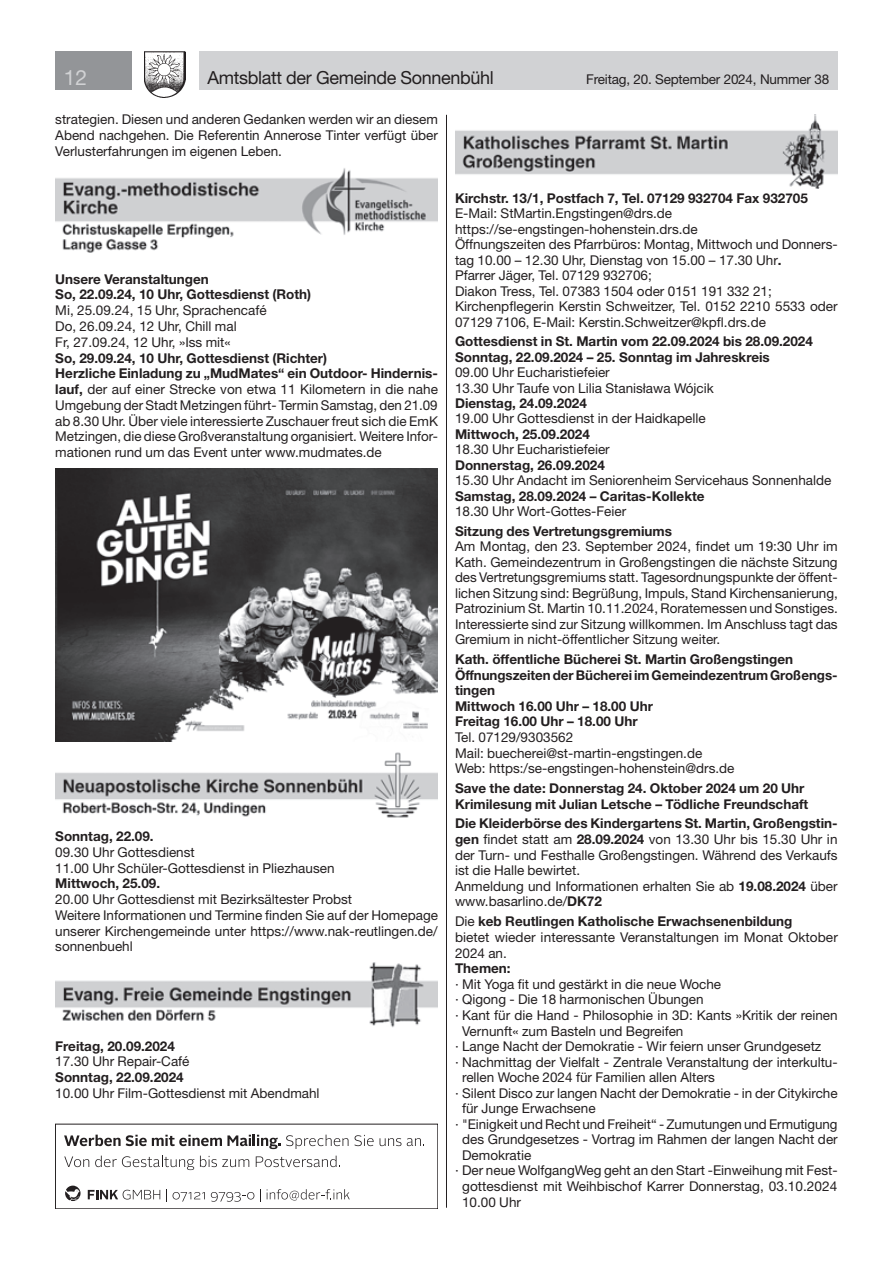
<style>
.page{position:relative;width:893px;height:1263px;background:#fff}
.page>*{position:absolute;margin:0;border:0;box-sizing:border-box;transform-origin:0 0}
.t1{font:21px "Helvetica Neue LT Std";color:#d1d2d4}
.t2{font:18px "Helvetica Neue LT Std";letter-spacing:-.02em;color:#231f20}
.t3{font:13.5px/15.8px "Helvetica Neue LT Std";color:#231f20}
.t4{font:700 13.5px/15.6px "Helvetica Neue LT Std";color:#231f20}
.s1{font-weight:700}
</style>
<div class="page">
<div style="left:199px;top:51px;width:639px;height:38px;background:#d1d2d4"></div>
<div style="left:55px;top:51px;width:77px;height:38px;background:#939598"></div>
<img style="left:145px;top:51px;width:41px;height:47px">
<img style="left:55px;top:168px;width:383px;height:85px">
<img style="left:55px;top:469px;width:383px;height:273px">
<img style="left:55px;top:752px;width:383px;height:66px">
<img style="left:55px;top:962px;width:383px;height:66px">
<img style="left:455px;top:115px;width:383px;height:73px">
<hr style="left:446px;top:115px;width:1px;height:1093px;background:#231f20">
<svg style="left:64px;top:1135px;width:284px;height:14px"></svg>
<svg style="left:354px;top:1135px;width:20px;height:11px"></svg>
<svg style="left:380px;top:1138px;width:21px;height:8px"></svg>
<svg style="left:407px;top:1138px;width:17px;height:8px"></svg>
<svg style="left:64px;top:1156px;width:25px;height:11px"></svg>
<svg style="left:95px;top:1155px;width:99px;height:15px"></svg>
<svg style="left:200px;top:1155px;width:49px;height:12px"></svg>
<svg style="left:256px;top:1155px;width:84px;height:12px"></svg>
<svg style="left:88px;top:1190px;width:72px;height:9px"></svg>
<svg style="left:166px;top:1189px;width:1px;height:13px"></svg>
<svg style="left:173px;top:1192px;width:32px;height:9px"></svg>
<svg style="left:211px;top:1192px;width:43px;height:10px"></svg>
<svg style="left:260px;top:1189px;width:1px;height:13px"></svg>
<svg style="left:267px;top:1189px;width:83px;height:11px"></svg>
<svg style="left:65px;top:1185px;width:16px;height:16px"></svg>
<h1 class="t1" style="left:64px;top:65px;width:25px">12</h1>
<h2 class="t2" style="left:207px;top:67px;width:288px">Amtsblatt der Gemeinde Sonnenbühl</h2>
<p class="t3" style="left:586px;top:71px;width:244px">Freitag, 20. September 2024, Nummer 38</p>
<p class="t3" style="left:55px;top:112px;width:384px;text-align:justify">strategien. Diesen und anderen Gedanken werden wir an diesem Abend nachgehen. Die Referentin Annerose Tinter verfügt über Verlusterfahrungen im eigenen Leben.</p>
<p class="t4" style="left:55px;top:271px;width:257px">Unsere Veranstaltungen<br>So, 22.09.24, 10 Uhr, Gottesdienst (Roth)</p>
<p class="t3" style="left:55px;top:302px;width:213px">Mi, 25.09.24, 15 Uhr, Sprachencafé<br>Do, 26.09.24, 12 Uhr, Chill mal<br>Fr, 27.09.24, 12 Uhr, »Iss mit«</p>
<p class="t3" style="left:55px;top:350px;width:384px"><span class="s1">So, 29.09.24, 10 Uhr, Gottesdienst (Richter)<br>Herzliche Einladung zu „MudMates“ ein Outdoor- Hindernis&shy;lauf,</span> der auf einer Strecke von etwa 11 Kilometern in die nahe Umgebung der Stadt Metzingen führt- Termin Samstag, den 21.09 ab 8.30 Uhr. Über viele interessierte Zuschauer freut sich die EmK Metzingen, die diese Großveranstaltung organisiert. Weitere Infor&shy;mationen rund um das Event unter www.mudmates.de</p>
<p class="t4" style="left:55px;top:828px;width:100px">Sonntag, 22.09.</p>
<p class="t3" style="left:55px;top:844px;width:281px">09.30 Uhr Gottesdienst<br>11.00 Uhr Schüler-Gottesdienst in Pliezhausen</p>
<p class="t4" style="left:55px;top:875px;width:106px">Mittwoch, 25.09.</p>
<p class="t3" style="left:55px;top:891px;width:384px">20.00 Uhr Gottesdienst mit Bezirksältester Probst<br>Weitere Informationen und Termine finden Sie auf der Homepage unserer Kirchengemeinde unter https://www.nak-reutlingen.de/ sonnenbuehl</p>
<p class="t4" style="left:55px;top:1038px;width:121px">Freitag, 20.09.2024</p>
<p class="t3" style="left:55px;top:1053px;width:136px">17.30 Uhr Repair-Café</p>
<p class="t4" style="left:55px;top:1069px;width:130px">Sonntag, 22.09.2024</p>
<p class="t3" style="left:55px;top:1085px;width:266px">10.00 Uhr Film-Gottesdienst mit Abendmahl</p>
<p class="t4" style="left:455px;top:190px;width:354px">Kirchstr. 13/1, Postfach 7, Tel. 07129 932704 Fax 932705</p>
<p class="t3" style="left:455px;top:206px;width:384px">E-Mail: StMartin.Engstingen@drs.de https://se-engstingen-hohenstein.drs.de<br>Öffnungszeiten des Pfarrbüros: Montag, Mittwoch und Donners&shy;tag 10.00 – 12.30 Uhr, Dienstag von 15.00 – 17.30 Uhr<span class="s1">.<br></span>Pfarrer Jäger, Tel. 07129 932706;<br>Diakon Tress, Tel. 07383 1504 oder 0151 191 332 21; Kirchenpflegerin Kerstin Schweitzer, Tel. 0152 2210 5533 oder 07129 7106, E-Mail: Kerstin.Schweitzer@kpfl.drs.de</p>
<p class="t4" style="left:455px;top:333px;width:359px">Gottesdienst in St. Martin vom 22.09.2024 bis 28.09.2024<br>Sonntag, 22.09.2024 – 25. Sonntag im Jahreskreis</p>
<p class="t3" style="left:455px;top:364px;width:260px">09.00 Uhr Eucharistiefeier<br>13.30 Uhr Taufe von Lilia Stanisława Wójcik</p>
<p class="t4" style="left:455px;top:395px;width:133px">Dienstag, 24.09.2024</p>
<p class="t3" style="left:455px;top:411px;width:252px">19.00 Uhr Gottesdienst in der Haidkapelle</p>
<p class="t4" style="left:455px;top:426px;width:136px">Mittwoch, 25.09.2024</p>
<p class="t3" style="left:455px;top:441px;width:156px">18.30 Uhr Eucharistiefeier</p>
<p class="t4" style="left:455px;top:457px;width:151px">Donnerstag, 26.09.2024</p>
<p class="t3" style="left:455px;top:472px;width:378px">15.30 Uhr Andacht im Seniorenheim Servicehaus Sonnenhalde</p>
<p class="t4" style="left:455px;top:488px;width:251px">Samstag, 28.09.2024 – Caritas-Kollekte</p>
<p class="t3" style="left:455px;top:503px;width:173px">18.30 Uhr Wort-Gottes-Feier</p>
<p class="t4" style="left:455px;top:523px;width:218px">Sitzung des Vertretungsgremiums</p>
<p class="t3" style="left:455px;top:539px;width:384px;text-align:justify">Am Montag, den 23. September 2024, findet um 19:30 Uhr im Kath. Gemeindezentrum in Großengstingen die nächste Sitzung des Vertretungsgremiums statt. Tagesordnungspunkte der öffent&shy;lichen Sitzung sind: Begrüßung, Impuls, Stand Kirchensanierung, Patrozinium St. Martin 10.11.2024, Roratemessen und Sonstiges.<br>Interessierte sind zur Sitzung willkommen. Im Anschluss tagt das Gremium in nicht-öffentlicher Sitzung weiter.</p>
<p class="t4" style="left:455px;top:651px;width:384px">Kath. öffentliche Bücherei St. Martin Großengstingen Öffnungszeiten der Bücherei im Gemeindezentrum Großengs&shy;tingen<br>Mittwoch 16.00 Uhr – 18.00 Uhr<br>Freitag 16.00 Uhr – 18.00 Uhr</p>
<p class="t3" style="left:455px;top:729px;width:281px">Tel. 07129/9303562<br>Mail: buecherei@st-martin-engstingen.de<br>Web: https:/se-engstingen-hohenstein@drs.de</p>
<p class="t4" style="left:455px;top:780px;width:355px">Save the date: Donnerstag 24. Oktober 2024 um 20 Uhr<br>Krimilesung mit Julian Letsche – Tödliche Freundschaft</p>
<p class="t3" style="left:455px;top:816px;width:384px"><span class="s1">Die Kleiderbörse des Kindergartens St. Martin, Großengstin&shy;gen</span> findet statt am <span class="s1">28.09.2024</span> von 13.30 Uhr bis 15.30 Uhr in der Turn- und Festhalle Großengstingen. Während des Verkaufs ist die Halle bewirtet.<br>Anmeldung und Informationen erhalten Sie ab <span class="s1">19.08.2024</span> über www.basarlino.de/<span class="s1">DK72</span></p>
<p class="t3" style="left:455px;top:913px;width:384px">Die <span class="s1">keb Reutlingen Katholische Erwachsenenbildung<br></span>bietet wieder interessante Veranstaltungen im Monat Oktober<br>2024 an.</p>
<p class="t4" style="left:455px;top:960px;width:57px">Themen:</p>
<p class="t3" style="left:455px;top:976px;width:268px">· Mit Yoga fit und gestärkt in die neue Woche</p>
<p class="t3" style="left:455px;top:991px;width:250px">· Qigong - Die 18 harmonischen Übungen</p>
<p class="t3" style="left:455px;top:1007px;width:384px">· Kant für die Hand - Philosophie in 3D: Kants »Kritik der reinen</p>
<p class="t3" style="left:462px;top:1023px;width:223px">Vernunft« zum Basteln und Begreifen</p>
<p class="t3" style="left:455px;top:1038px;width:368px">· Lange Nacht der Demokratie - Wir feiern unser Grundgesetz</p>
<p class="t3" style="left:455px;top:1054px;width:384px">· Nachmittag der Vielfalt - Zentrale Veranstaltung der interkultu-</p>
<p class="t3" style="left:462px;top:1069px;width:254px">rellen Woche 2024 für Familien allen Alters</p>
<p class="t3" style="left:455px;top:1085px;width:384px">· Silent Disco zur langen Nacht der Demokratie - in der Citykirche</p>
<p class="t3" style="left:462px;top:1100px;width:135px">für Junge Erwachsene</p>
<p class="t3" style="left:455px;top:1116px;width:384px">· "Einigkeit und Recht und Freiheit“ - Zumutungen und Ermutigung</p>
<p class="t3" style="left:462px;top:1131px;width:377px">des Grundgesetzes - Vortrag im Rahmen der langen Nacht der</p>
<p class="t3" style="left:462px;top:1147px;width:71px">Demokratie</p>
<p class="t3" style="left:455px;top:1162px;width:384px">· Der neue WolfgangWeg geht an den Start -Einweihung mit Fest-</p>
<p class="t3" style="left:462px;top:1178px;width:377px">gottesdienst mit Weihbischof Karrer Donnerstag, 03.10.2024</p>
<p class="t3" style="left:462px;top:1194px;width:60px">10.00 Uhr</p>
</div>
